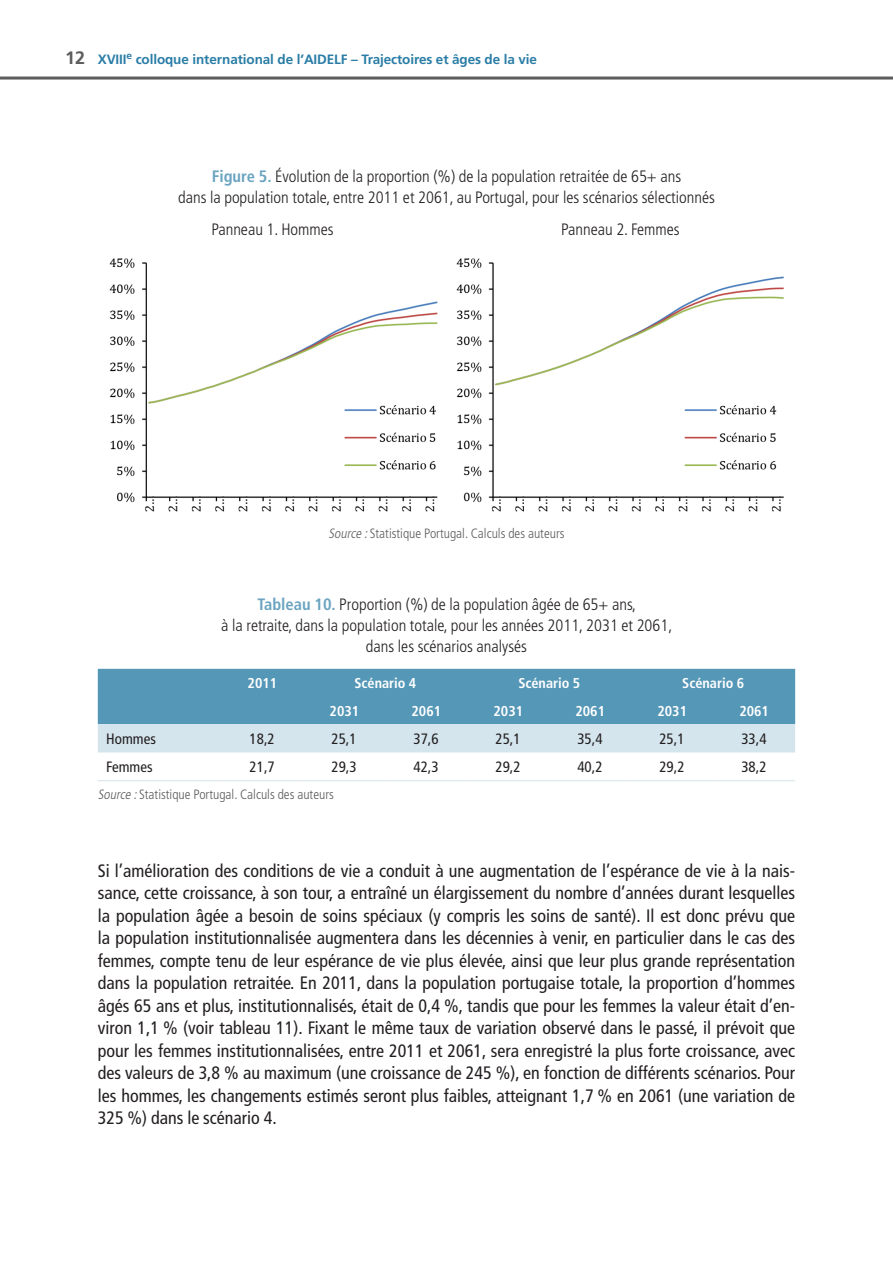
<style>
.page{position:relative;width:893px;height:1263px;background:#fff}
.page>*{position:absolute;margin:0;border:0;box-sizing:border-box;transform-origin:0 0}
.Texte_courant{font:condensed 18px/22.5px "Frutiger LT Std";color:#231f20;text-align:justify}
.Tab_Fig_Titre{font:300 condensed 16.5px/21px "Frutiger LT Std";color:#231f20;text-align:center}
.Tab_Fig_Titre_sans_n{font:300 condensed 16.5px "Frutiger LT Std";color:#231f20}
.Tab_Texte{font:condensed 15px "Frutiger LT Std";color:#231f20}
.Tab_Tétière{font:700 condensed 14.25px "Frutiger LT Std";color:#fff}
.t1{font:700 13.5px "Frutiger LT Std";letter-spacing:-.01em;color:#2a7da6}
.Fig_Source{font:300 condensed 13.5px "Frutiger LT Std";color:#5d5d5d}
.Tab_Source{font:300 condensed 13.5px "Frutiger LT Std";color:#5d5d5d}
.s1{font-size:18px;color:#5d5d5d}
.s2{font-weight:700;color:#6aa4c0}
.s3{font-style:italic}
</style>
<div class="page">
<hr style="left:0;top:77px;width:893px;height:3px;background:#5d5d5d">
<img style="left:109px;top:258px;width:329px;height:254px">
<img style="left:456px;top:258px;width:328px;height:254px">
<svg style="left:98px;top:669px;width:697px;height:83px;background:#7fb1c9"></svg>
<hr style="left:98px;top:780px;width:123px;height:1px;background:#d4e5ed">
<hr style="left:221px;top:780px;width:82px;height:1px;background:#d4e5ed">
<hr style="left:303px;top:780px;width:82px;height:1px;background:#d4e5ed">
<hr style="left:385px;top:780px;width:82px;height:1px;background:#d4e5ed">
<hr style="left:467px;top:780px;width:82px;height:1px;background:#d4e5ed">
<hr style="left:549px;top:780px;width:82px;height:1px;background:#d4e5ed">
<hr style="left:631px;top:780px;width:82px;height:1px;background:#d4e5ed">
<hr style="left:713px;top:780px;width:82px;height:1px;background:#d4e5ed">
<p class="t1" style="left:65px;top:51px;width:473px"><span class="s1">12</span> XVIII<sup>e</sup> colloque international de l’AIDELF – Trajectoires et âges de la vie</p>
<p class="Tab_Fig_Titre" style="left:178px;top:166px;width:538px"><span class="s2">Figure 5.</span> Évolution de la proportion (%) de la population retraitée de 65+ ans<br>dans la population totale, entre 2011 et 2061, au Portugal, pour les scénarios sélectionnés</p>
<p class="Tab_Fig_Titre_sans_n" style="left:211px;top:220px;width:124px">Panneau 1. Hommes</p>
<p class="Tab_Fig_Titre_sans_n" style="left:561px;top:220px;width:120px">Panneau 2. Femmes</p>
<p class="Fig_Source" style="left:328px;top:525px;width:238px"><span class="s3">Source:</span>Statistique Portugal. Calculs des auteurs</p>
<p class="Tab_Fig_Titre" style="left:221px;top:594px;width:452px"><span class="s2">Tableau 10.</span> Proportion (%) de la population âgée de 65+ ans,<br>à la retraite, dans la population totale, pour les années 2011, 2031 et 2061, dans les scénarios analysés</p>
<p class="Tab_Tétière" style="left:248px;top:675px;width:31px">2011</p>
<p class="Tab_Tétière" style="left:354px;top:675px;width:63px">Scénario 4</p>
<p class="Tab_Tétière" style="left:518px;top:675px;width:63px">Scénario 5</p>
<p class="Tab_Tétière" style="left:682px;top:675px;width:63px">Scénario 6</p>
<p class="Tab_Tétière" style="left:330px;top:702px;width:31px">2031</p>
<p class="Tab_Tétière" style="left:412px;top:702px;width:31px">2061</p>
<p class="Tab_Tétière" style="left:493px;top:702px;width:31px">2031</p>
<p class="Tab_Tétière" style="left:575px;top:702px;width:31px">2061</p>
<p class="Tab_Tétière" style="left:657px;top:702px;width:31px">2031</p>
<p class="Tab_Tétière" style="left:739px;top:702px;width:31px">2061</p>
<p class="Tab_Texte" style="left:106px;top:730px;width:51px">Hommes</p>
<p class="Tab_Texte" style="left:250px;top:730px;width:27px">18,2</p>
<p class="Tab_Texte" style="left:332px;top:730px;width:27px">25,1</p>
<p class="Tab_Texte" style="left:413px;top:730px;width:27px">37,6</p>
<p class="Tab_Texte" style="left:495px;top:730px;width:27px">25,1</p>
<p class="Tab_Texte" style="left:577px;top:730px;width:27px">35,4</p>
<p class="Tab_Texte" style="left:659px;top:730px;width:27px">25,1</p>
<p class="Tab_Texte" style="left:741px;top:730px;width:27px">33,4</p>
<p class="Tab_Texte" style="left:106px;top:758px;width:48px">Femmes</p>
<p class="Tab_Texte" style="left:250px;top:758px;width:27px">21,7</p>
<p class="Tab_Texte" style="left:332px;top:758px;width:27px">29,3</p>
<p class="Tab_Texte" style="left:413px;top:758px;width:27px">42,3</p>
<p class="Tab_Texte" style="left:495px;top:758px;width:27px">29,2</p>
<p class="Tab_Texte" style="left:577px;top:758px;width:27px">40,2</p>
<p class="Tab_Texte" style="left:659px;top:758px;width:27px">29,2</p>
<p class="Tab_Texte" style="left:741px;top:758px;width:27px">38,2</p>
<p class="Tab_Source" style="left:98px;top:787px;width:238px"><span class="s3">Source:</span>Statistique Portugal. Calculs des auteurs</p>
<p class="Texte_courant" style="left:98px;top:859px;width:699px">Si l’amélioration des conditions de vie a conduit à une augmentation de l’espérance de vie à la nais&shy;sance, cette croissance, à son tour, a entraîné un élargissement du nombre d’années durant lesquelles la population âgée a besoin de soins spéciaux (y compris les soins de santé). Il est donc prévu que la population institutionnalisée augmentera dans les décennies à venir, en particulier dans le cas des femmes, compte tenu de leur espérance de vie plus élevée, ainsi que leur plus grande représentation dans la population retraitée. En 2011, dans la population portugaise totale, la proportion d’hommes âgés 65 ans et plus, institutionnalisés, était de 0,4 %, tandis que pour les femmes la valeur était d’en&shy;viron 1,1 % (voir tableau 11). Fixant le même taux de variation observé dans le passé, il prévoit que pour les femmes institutionnalisées, entre 2011 et 2061, sera enregistré la plus forte croissance, avec des valeurs de 3,8 % au maximum (une croissance de 245 %), en fonction de différents scénarios. Pour les hommes, les changements estimés seront plus faibles, atteignant 1,7 % en 2061 (une variation de 325 %) dans le scénario 4.</p>
</div>
